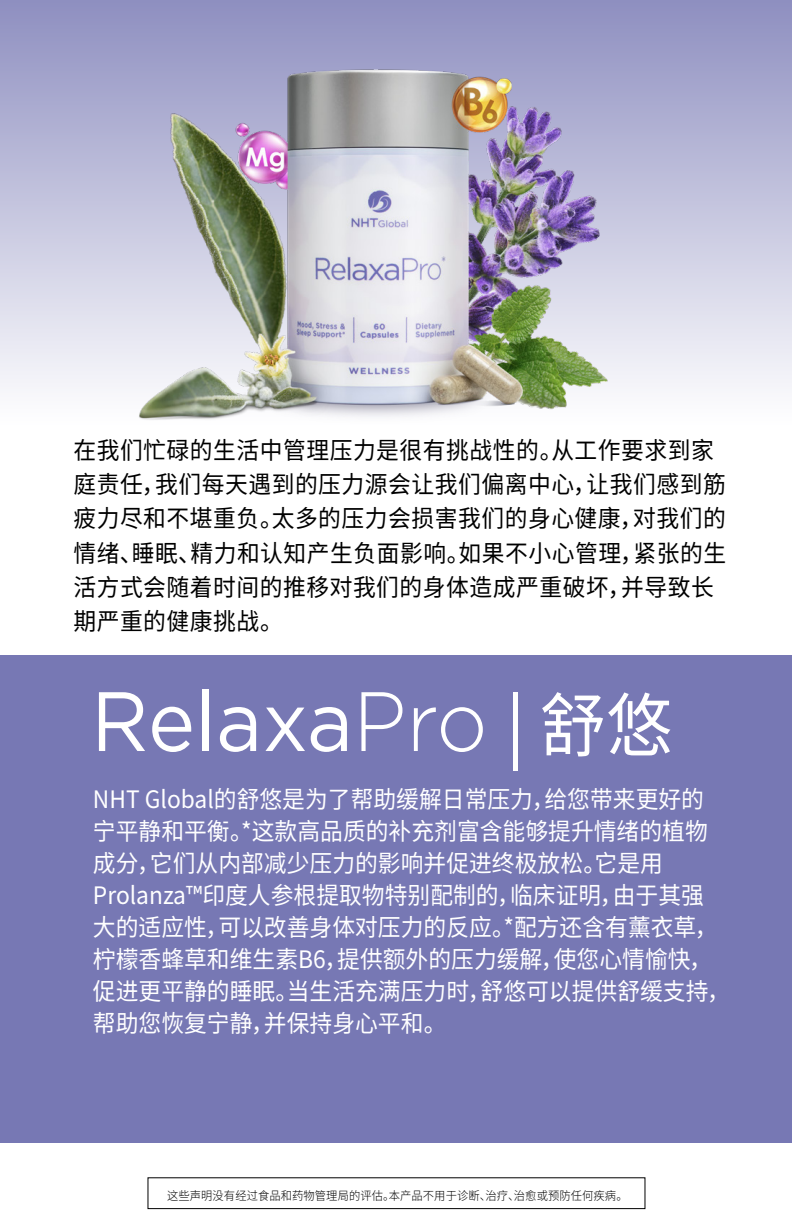
<style>
.page{position:relative;width:792px;height:1224px;background:#fff}
.page>*{position:absolute;margin:0;border:0;box-sizing:border-box;transform-origin:0 0}
.t1{font:84px "Gotham";color:#fff;scale:.95 1}
.t2{font:24px/32px "Noto Sans CJ Ksc";color:#fff;scale:.95 1}
.t3{font:24px/34px "Noto Sans CJ Ksc";letter-spacing:.02em;color:#000;scale:.95 1}
.t4{font:300 12px "Noto Sans CJ Ksc";letter-spacing:.005em;color:#000;scale:.95 1}
.s1{font-weight:300}
.s2{font-family:"Noto Sans CJ Ksc";font-size:70px}
</style>
<div class="page">
<div style="left:0;top:655px;width:792px;height:488px;background:#7778b4"></div>
<div style="left:0;top:0;width:792px;height:426px;background:linear-gradient(to bottom,#8e8fc0,#fefeff)"></div>
<div style="left:148px;top:1178px;width:497px;height:31px;border:1px solid #000"></div>
<img style="left:65px;top:25px;width:671px;height:401px">
<p class="t3" style="left:73px;top:434px;width:689px">在我们忙碌的生活中管理压力是很有挑战性的。从工作要求到家庭责任，我们每天遇到的压力源会让我们偏离中心，让我们感到筋疲力尽和不堪重负。太多的压力会损害我们的身心健康，对我们的情绪、睡眠、精力和认知产生负面影响。如果不小心管理，紧张的生活方式会随着时间的推移对我们的身体造成严重破坏，并导致长期严重的健康挑战。</p>
<h1 class="t1" style="left:91px;top:668px;width:614px">Relaxa<span class="s1">Pro</span> <span class="s2">| 舒悠</span></h1>
<p class="t2" style="left:93px;top:784px;width:672px">NHT Global的舒悠是为了帮助缓解日常压力，给您带来更好的宁平静和平衡。*这款高品质的补充剂富含能够提升情绪的植物成分，它们从内部减少压力的影响并促进终极放松。它是用<br>Prolanza™印度人参根提取物特别配制的，临床证明，由于其强大的适应性，可以改善身体对压力的反应。*配方还含有薰衣草，柠檬香蜂草和维生素B6，提供额外的压力缓解，使您心情愉快，促进更平静的睡眠。当生活充满压力时，舒悠可以提供舒缓支持，帮助您恢复宁静，并保持身心平和。</p>
<p class="t4" style="left:167px;top:1189px;width:486px">这些声明没有经过食品和药物管理局的评估。本产品不用于诊断、治疗、治愈或预防任何疾病。</p>
</div>
